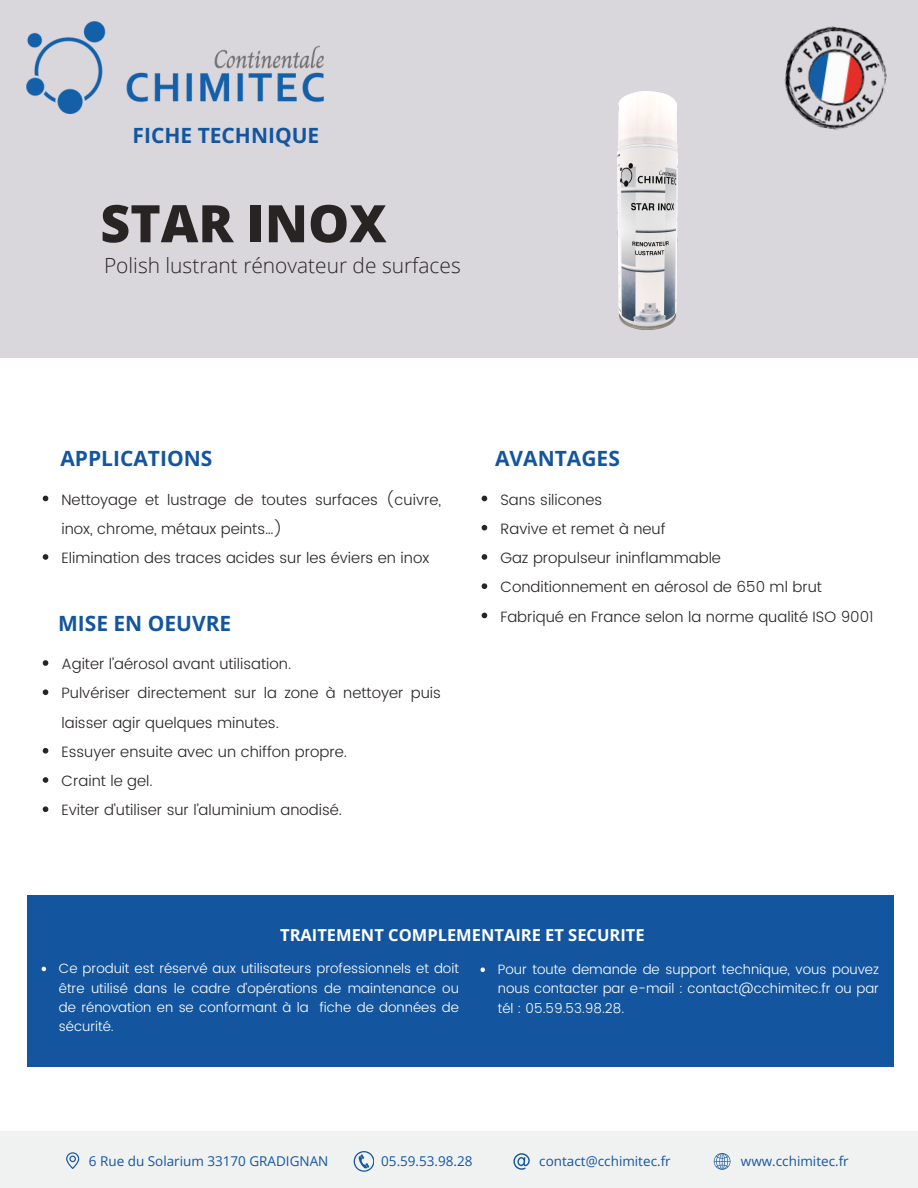
<style>
.page{position:relative;width:918px;height:1188px;background:#fff}
.page>*{position:absolute;margin:0;border:0;box-sizing:border-box;transform-origin:0 0}
.t1{font:800 51.75px "Open Sans";color:#292424}
.t2{font:300 21px "Open Sans";color:#292424}
.t3{font:700 21px "Open Sans";color:#13569f}
.t4{font:700 21px "Open Sans";color:#13569e}
.t5{font:700 16.5px "Open Sans";color:#fff}
.t6{font:300 15px/29.2px "Poppins";color:#292424}
.t7{font:300 13.5px/19.2px "Poppins";color:#fff;text-align:justify}
.t8{font:13.5px "Open Sans";color:#13569f}
</style>
<div class="page">
<div style="left:0;top:1131px;width:918px;height:57px;background:#f0f1f1"></div>
<div style="left:0;top:0;width:918px;height:358px;background:#d9d7dc"></div>
<img style="left:784px;top:26px;width:103px;height:104px">
<img style="left:27px;top:21px;width:297px;height:93px">
<svg style="left:354px;top:1151px;width:20px;height:20px"></svg>
<svg style="left:66px;top:1152px;width:13px;height:17px"></svg>
<svg style="left:714px;top:1153px;width:16px;height:17px"></svg>
<svg style="left:513px;top:1153px;width:17px;height:17px"></svg>
<div style="left:27px;top:895px;width:866px;height:171px;background:#13569f"></div>
<img style="left:618px;top:92px;width:59px;height:237px">
<svg style="left:482px;top:496px;width:5px;height:5px"></svg>
<svg style="left:482px;top:525px;width:5px;height:6px"></svg>
<svg style="left:482px;top:554px;width:5px;height:6px"></svg>
<svg style="left:482px;top:583px;width:5px;height:6px"></svg>
<svg style="left:482px;top:613px;width:5px;height:5px"></svg>
<svg style="left:43px;top:660px;width:5px;height:6px"></svg>
<svg style="left:43px;top:689px;width:5px;height:6px"></svg>
<svg style="left:43px;top:748px;width:5px;height:6px"></svg>
<svg style="left:43px;top:777px;width:5px;height:6px"></svg>
<svg style="left:43px;top:806px;width:5px;height:6px"></svg>
<svg style="left:43px;top:496px;width:5px;height:5px"></svg>
<svg style="left:43px;top:554px;width:5px;height:6px"></svg>
<svg style="left:480px;top:968px;width:5px;height:4px"></svg>
<svg style="left:42px;top:967px;width:4px;height:4px"></svg>
<p class="t4" style="left:133px;top:121px;width:188px">FICHE TECHNIQUE</p>
<p class="t1" style="left:100px;top:187px;width:288px">STAR INOX</p>
<p class="t2" style="left:104px;top:251px;width:358px">Polish lustrant rénovateur de surfaces</p>
<p class="t3" style="left:60px;top:444px;width:153px">APPLICATIONS</p>
<h2 class="t6" style="left:61px;top:485px;width:381px">Nettoyage et lustrage de toutes surfaces (cuivre, inox, chrome, métaux peints…)</h2>
<p class="t6" style="left:61px;top:543px;width:369px">Elimination des traces acides sur les éviers en inox</p>
<p class="t3" style="left:58px;top:608px;width:175px">MISE EN OEUVRE</p>
<p class="t6" style="left:61px;top:649px;width:231px">Agiter l’aérosol avant utilisation.</p>
<h2 class="t6" style="left:61px;top:679px;width:381px">Pulvériser directement sur la zone à nettoyer puis laisser agir quelques minutes.</h2>
<p class="t6" style="left:61px;top:737px;width:287px">Essuyer ensuite avec un chiffon propre.</p>
<p class="t6" style="left:61px;top:766px;width:93px">Craint le gel.</p>
<p class="t6" style="left:61px;top:796px;width:282px">Eviter d’utiliser sur l’aluminium anodisé.</p>
<p class="t3" style="left:495px;top:444px;width:126px">AVANTAGES</p>
<h1 class="t6" style="left:500px;top:485px;width:103px">Sans silicones</h1>
<h3 class="t6" style="left:500px;top:514px;width:167px">Ravive et remet à neuf</h3>
<p class="t6" style="left:500px;top:543px;width:222px">Gaz propulseur ininflammable</p>
<h2 class="t6" style="left:500px;top:573px;width:323px">Conditionnement en aérosol de 650 ml brut</h2>
<p class="t6" style="left:500px;top:602px;width:375px">Fabriqué en France selon la norme qualité ISO 9001</p>
<p class="t5" style="left:280px;top:923px;width:366px">TRAITEMENT COMPLEMENTAIRE ET SECURITE</p>
<h4 class="t7" style="left:59px;top:959px;width:402px">Ce produit est réservé aux utilisateurs professionnels et doit être utilisé dans le cadre d’opérations de maintenance ou de rénovation en se conformant à la fiche de données de sécurité.</h4>
<p class="t7" style="left:498px;top:960px;width:383px">Pour toute demande de support technique, vous pouvez nous contacter par e-mail : contact@cchimitec.fr ou par tél : 05.59.53.98.28.</p>
<p class="t8" style="left:89px;top:1152px;width:241px">6 Rue du Solarium 33170 GRADIGNAN</p>
<p class="t8" style="left:381px;top:1152px;width:93px">05.59.53.98.28</p>
<p class="t8" style="left:539px;top:1152px;width:133px">contact@cchimitec.fr</p>
<p class="t8" style="left:741px;top:1152px;width:109px">www.cchimitec.fr</p>
</div>
